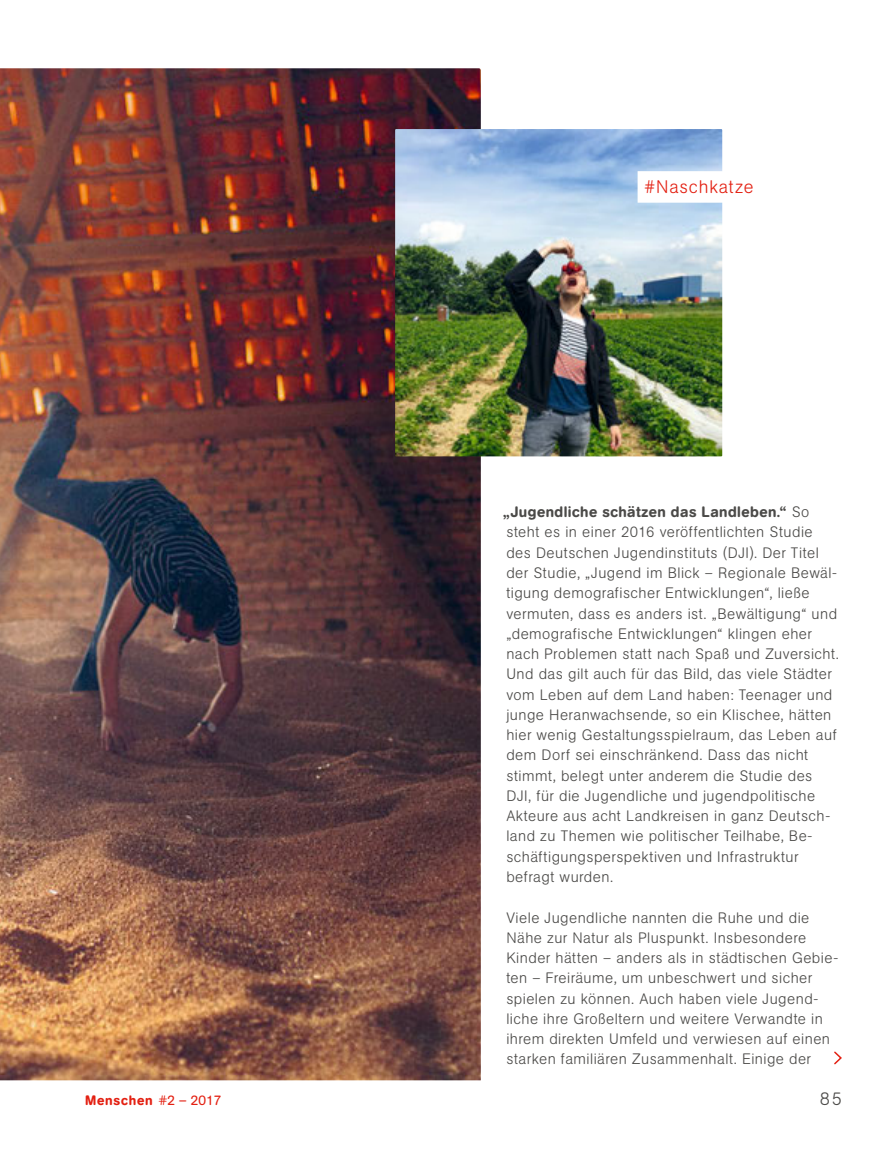
<style>
.page{position:relative;width:893px;height:1149px;background:#fff}
.page>*{position:absolute;margin:0;border:0;box-sizing:border-box;transform-origin:0 0}
.t1{font:300 18px "AG Book Rounded Pro";letter-spacing:.045em;color:#e32012}
.t2{font:300 18px "AG Book Rounded Pro";color:#4b4a48}
.t3{font:300 15px/20.2px "AG Book Rounded Pro";letter-spacing:.03em;color:#4b4a48}
.t4{font:500 13.5px "AG Book Rounded Pro";letter-spacing:.06em;color:#e32012}
.s1{font-weight:500}
.s2{font-weight:400}
</style>
<div class="page">
<img style="left:0;top:68px;width:481px;height:1011px">
<svg style="left:834px;top:1051px;width:8px;height:14px"></svg>
<img style="left:395px;top:129px;width:327px;height:327px">
<div style="left:638px;top:171px;width:122px;height:32px;background:#fff"></div>
<p class="t1" style="left:644px;top:175px;width:111px">#Naschkatze</p>
<p class="t3" style="left:503px;top:501px;width:337px"><span class="s1">„Jugendliche schätzen das Landleben.“</span> So steht es in einer 2016 veröffentlichten Studie<br>des Deutschen Jugendinstituts (DJI). Der Titel der Studie, „Jugend im Blick – Regionale Bewäl&shy;tigung demografischer Entwicklungen“, ließe vermuten, dass es anders ist. „Bewältigung“ und „demografische Entwicklungen“ klingen eher nach Problemen statt nach Spaß und Zuversicht.<br>Und das gilt auch für das Bild, das viele Städter vom Leben auf dem Land haben: Teenager und junge Heranwachsende, so ein Klischee, hätten hier wenig Gestaltungsspielraum, das Leben auf dem Dorf sei einschränkend. Dass das nicht stimmt, belegt unter anderem die Studie des<br>DJI, für die Jugendliche und jugendpolitische Akteure aus acht Landkreisen in ganz Deutsch&shy;land zu Themen wie politischer Teilhabe, Be&shy;schäftigungsperspektiven und Infrastruktur befragt wurden.</p>
<p class="t3" style="left:506px;top:906px;width:333px">Viele Jugendliche nannten die Ruhe und die Nähe zur Natur als Pluspunkt. Insbesondere Kinder hätten – anders als in städtischen Gebie&shy;ten – Freiräume, um unbeschwert und sicher spielen zu können. Auch haben viele Jugend&shy;liche ihre Großeltern und weitere Verwandte in ihrem direkten Umfeld und verwiesen auf einen starken familiären Zusammenhalt. Einige der</p>
<p class="t4" style="left:85px;top:1091px;width:138px">Menschen <span class="s2">#2 – 2017</span></p>
<p class="t2" style="left:820px;top:1086px;width:24px">85</p>
</div>
